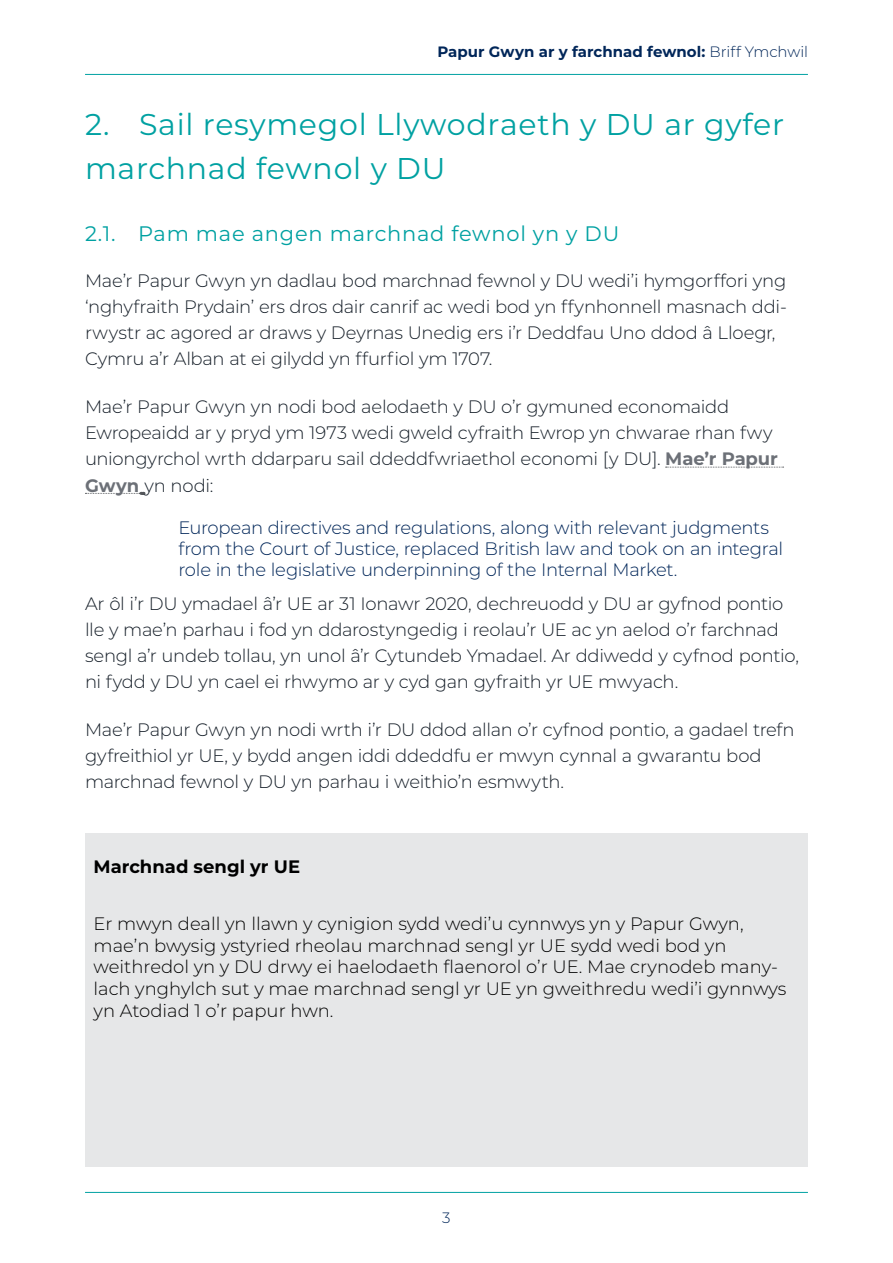
<style>
.page{position:relative;width:893px;height:1263px;background:#fff}
.page>*{position:absolute;margin:0;border:0;box-sizing:border-box;transform-origin:0 0}
.t1{font:30px/43.5px "Montserrat";letter-spacing:.025em;color:#00a1a2}
.t2{font:21px "Montserrat";letter-spacing:.035em;color:#00a1a2}
.t3{font:300 18px/26.2px "Montserrat";letter-spacing:-.015em;color:#151e28}
.t4{font:300 18px/21.6px "Montserrat";color:#000}
.t5{font:300 18px/21px "Montserrat";letter-spacing:-.02em;color:#002659}
.t6{font:700 18px "Montserrat";color:#000}
.t7{font:700 15px "Montserrat";color:#002659}
.t8{font:300 15px "Montserrat";color:#002659}
.s1{font-weight:300}
.s2{font-weight:700;color:#6c7077}
</style>
<div class="page">
<hr style="left:85px;top:1192px;width:723px;height:1px;background:#00a1a2">
<hr style="left:85px;top:74px;width:723px;height:1px;background:#00a1a2">
<svg style="left:666px;top:467px;width:118px;height:1px"></svg>
<svg style="left:85px;top:492px;width:59px;height:3px"></svg>
<div style="left:85px;top:833px;width:723px;height:334px;background:#e6e7e8"></div>
<p class="t7" style="left:437px;top:41px;width:372px">Papur Gwyn ar y farchnad fewnol: <span class="s1">Briff Ymchwil</span></p>
<h1 class="t1" style="left:85px;top:102px;width:701px">2. Sail resymegol Llywodraeth y DU ar gyfer marchnad fewnol y DU</h1>
<p class="t2" style="left:85px;top:219px;width:536px">2.1. Pam mae angen marchnad fewnol yn y DU</p>
<p class="t3" style="left:85px;top:266px;width:703px">Mae’r Papur Gwyn yn dadlau bod marchnad fewnol y DU wedi’i hymgorffori yng ‘nghyfraith Prydain’ ers dros dair canrif ac wedi bod yn ffynhonnell masnach ddi&shy;rwystr ac agored ar draws y Deyrnas Unedig ers i’r Deddfau Uno ddod â Lloegr, Cymru a’r Alban at ei gilydd yn ffurfiol ym 1707.</p>
<p class="t3" style="left:85px;top:393px;width:694px">Mae’r Papur Gwyn yn nodi bod aelodaeth y DU o’r gymuned economaidd Ewropeaidd ar y pryd ym 1973 wedi gweld cyfraith Ewrop yn chwarae rhan fwy uniongyrchol wrth ddarparu sail ddeddfwriaethol economi [y DU]. <span class="s2">Mae’r Papur Gwyn</span> yn nodi:</p>
<p class="t5" style="left:179px;top:516px;width:606px">European directives and regulations, along with relevant judgments from the Court of Justice, replaced British law and took on an integral role in the legislative underpinning of the Internal Market.</p>
<p class="t3" style="left:85px;top:589px;width:716px">Ar ôl i’r DU ymadael â’r UE ar 31 Ionawr 2020, dechreuodd y DU ar gyfnod pontio lle y mae’n parhau i fod yn ddarostyngedig i reolau’r UE ac yn aelod o’r farchnad sengl a’r undeb tollau, yn unol â’r Cytundeb Ymadael. Ar ddiwedd y cyfnod pontio, ni fydd y DU yn cael ei rhwymo ar y cyd gan gyfraith yr UE mwyach.</p>
<p class="t3" style="left:85px;top:716px;width:711px">Mae’r Papur Gwyn yn nodi wrth i’r DU ddod allan o’r cyfnod pontio, a gadael trefn gyfreithiol yr UE, y bydd angen iddi ddeddfu er mwyn cynnal a gwarantu bod marchnad fewnol y DU yn parhau i weithio’n esmwyth.</p>
<p class="t6" style="left:94px;top:853px;width:208px">Marchnad sengl yr UE</p>
<p class="t4" style="left:94px;top:912px;width:695px">Er mwyn deall yn llawn y cynigion sydd wedi’u cynnwys yn y Papur Gwyn, mae’n bwysig ystyried rheolau marchnad sengl yr UE sydd wedi bod yn weithredol yn y DU drwy ei haelodaeth flaenorol o’r UE. Mae crynodeb many&shy;lach ynghylch sut y mae marchnad sengl yr UE yn gweithredu wedi’i gynnwys yn Atodiad 1 o’r papur hwn.</p>
<p class="t8" style="left:442px;top:1207px;width:10px">3</p>
</div>
